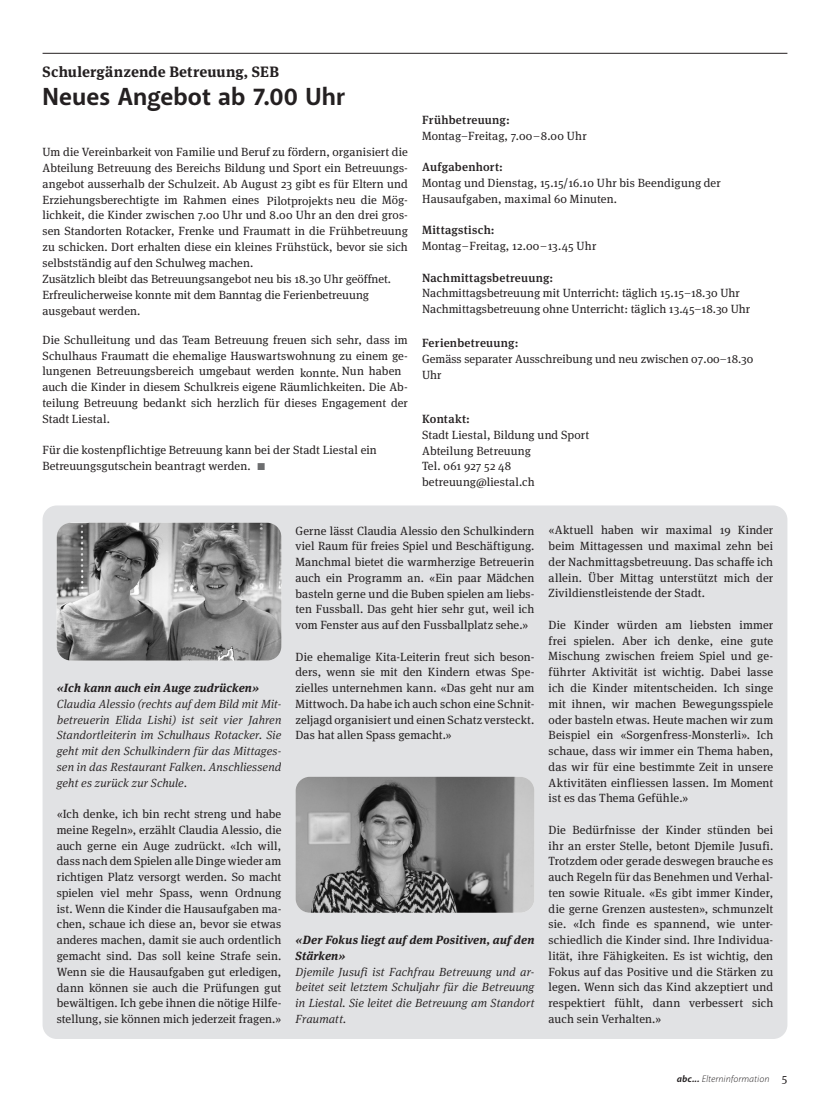
<style>
.page{position:relative;width:830px;height:1117px;background:#fff}
.page>*{position:absolute;margin:0;border:0;box-sizing:border-box;transform-origin:0 0}
.t1{font:700 25px "Akagi Pro";letter-spacing:.005em;color:#242021}
.t2{font:700 15px "Meta Serif Pro";letter-spacing:.01em;color:#242021}
.t3{font:11.88px/15.8px "Meta Serif Pro";letter-spacing:.005em;color:#231f20;text-align:justify}
.t4{font:11.88px "Meta Serif Pro";color:#242021}
.t5{font:italic 300 11.88px/15.8px "Meta Serif Pro";letter-spacing:.01em;color:#231f20;text-align:justify}
.t6{font:500 11.88px "Meta Serif Pro";letter-spacing:.02em;color:#242021}
.t7{font:italic 700 11.88px/15.8px "Meta Serif Pro";letter-spacing:.01em;color:#231f20}
.t8{font:italic 300 9.38px "Akagi Pro";letter-spacing:.015em;color:#231f20}
.s1{color:#6d6e70}
.s2{font-weight:700}
.s3{font-family:"Meta Serif Pro";font-weight:400;font-style:normal;font-size:11.88px}
</style>
<div class="page">
<div style="left:43px;top:505px;width:744px;height:533px;background:#e1e2e4;border-radius:14px"></div>
<img style="left:57px;top:522px;width:224px;height:138px">
<img style="left:295px;top:776px;width:239px;height:136px">
<hr style="left:43px;top:53px;width:744px;height:1px;background:#231f20">
<p class="t2" style="left:43px;top:60px;width:238px">Schulergänzende Betreuung, SEB</p>
<h1 class="t1" style="left:43px;top:81px;width:304px">Neues Angebot ab 7.00 Uhr</h1>
<p class="t6" style="left:422px;top:111px;width:89px">Frühbetreuung:</p>
<p class="t4" style="left:422px;top:127px;width:166px">Montag–Freitag, 7.00–8.00 Uhr</p>
<p class="t4" style="left:43px;top:143px;width:367px">Um die Vereinbarkeit von Familie und Beruf zu fördern, organisiert die</p>
<p class="t4" style="left:43px;top:159px;width:366px">Abteilung Betreuung des Bereichs Bildung und Sport ein Betreuungs-</p>
<p class="t6" style="left:422px;top:158px;width:82px">Aufgabenhort:</p>
<p class="t4" style="left:43px;top:175px;width:366px">angebot ausserhalb der Schulzeit. Ab August 23 gibt es für Eltern und</p>
<p class="t4" style="left:422px;top:174px;width:300px">Montag und Dienstag, 15.15/16.10 Uhr bis Beendigung der</p>
<p class="t4" style="left:43px;top:191px;width:366px">Erziehungsberechtigte im Rahmen eines Pilotprojekts neu die Mög-</p>
<p class="t4" style="left:422px;top:190px;width:196px">Hausaufgaben, maximal 60 Minuten.</p>
<p class="t4" style="left:43px;top:206px;width:366px">lichkeit, die Kinder zwischen 7.00 Uhr und 8.00 Uhr an den drei gros-</p>
<p class="t4" style="left:43px;top:222px;width:366px">sen Standorten Rotacker, Frenke und Fraumatt in die Frühbetreuung</p>
<p class="t6" style="left:422px;top:221px;width:74px">Mittagstisch:</p>
<p class="t4" style="left:43px;top:238px;width:366px">zu schicken. Dort erhalten diese ein kleines Frühstück, bevor sie sich</p>
<p class="t4" style="left:422px;top:237px;width:176px">Montag–Freitag, 12.00–13.45 Uhr</p>
<p class="t4" style="left:43px;top:254px;width:212px">selbstständig auf den Schulweg machen.</p>
<p class="t4" style="left:43px;top:270px;width:350px">Zusätzlich bleibt das Betreuungsangebot neu bis 18.30 Uhr geöffnet.</p>
<p class="t6" style="left:422px;top:268px;width:133px">Nachmittagsbetreuung:</p>
<p class="t4" style="left:43px;top:286px;width:328px">Erfreulicherweise konnte mit dem Banntag die Ferienbetreuung</p>
<p class="t4" style="left:422px;top:284px;width:319px">Nachmittagsbetreuung mit Unterricht: täglich 15.15–18.30 Uhr</p>
<p class="t4" style="left:43px;top:302px;width:99px">ausgebaut werden.</p>
<p class="t4" style="left:422px;top:300px;width:329px">Nachmittagsbetreuung ohne Unterricht: täglich 13.45–18.30 Uhr</p>
<p class="t4" style="left:43px;top:331px;width:366px">Die Schulleitung und das Team Betreuung freuen sich sehr, dass im</p>
<p class="t4" style="left:43px;top:347px;width:366px">Schulhaus Fraumatt die ehemalige Hauswartswohnung zu einem ge-</p>
<p class="t4" style="left:43px;top:362px;width:360px">lungenen Betreuungsbereich umgebaut werden konnte. Nun haben</p>
<p class="t6" style="left:422px;top:334px;width:98px">Ferienbetreuung:</p>
<p class="t4" style="left:422px;top:350px;width:333px">Gemäss separater Ausschreibung und neu zwischen 07.00–18.30</p>
<p class="t4" style="left:422px;top:366px;width:21px">Uhr</p>
<p class="t4" style="left:43px;top:378px;width:366px">auch die Kinder in diesem Schulkreis eigene Räumlichkeiten. Die Ab-</p>
<p class="t4" style="left:43px;top:394px;width:366px">teilung Betreuung bedankt sich herzlich für dieses Engagement der</p>
<p class="t4" style="left:43px;top:410px;width:69px">Stadt Liestal.</p>
<p class="t6" style="left:422px;top:410px;width:49px">Kontakt:</p>
<p class="t4" style="left:422px;top:426px;width:168px">Stadt Liestal, Bildung und Sport</p>
<p class="t4" style="left:43px;top:441px;width:335px">Für die kostenpflichtige Betreuung kann bei der Stadt Liestal ein</p>
<p class="t4" style="left:422px;top:442px;width:110px">Abteilung Betreuung</p>
<p class="t4" style="left:43px;top:457px;width:224px">Betreuungsgutschein beantragt werden. <span class="s1">■</span></p>
<p class="t4" style="left:422px;top:457px;width:90px">Tel. 061 927 52 48</p>
<p class="t4" style="left:422px;top:473px;width:114px">betreuung@liestal.ch</p>
<p class="t7" style="left:57px;top:679px;width:204px">«Ich kann auch ein Auge zudrücken»</p>
<p class="t5" style="left:57px;top:695px;width:226px">Claudia Alessio (rechts auf dem Bild mit Mit&shy;betreuerin Elida Lishi) ist seit vier Jahren Standortleiterin im Schulhaus Rotacker. Sie geht mit den Schulkindern für das Mittages&shy;sen in das Restaurant Falken. Anschliessend geht es zurück zur Schule.</p>
<p class="t3" style="left:57px;top:805px;width:226px">«Ich denke, ich bin recht streng und habe meine Regeln», erzählt Claudia Alessio, die auch gerne ein Auge zudrückt. «Ich will, dass nach dem Spielen alle Dinge wieder am richtigen Platz versorgt werden. So macht spielen viel mehr Spass, wenn Ordnung ist. Wenn die Kinder die Hausaufgaben ma&shy;chen, schaue ich diese an, bevor sie etwas anderes machen, damit sie auch ordentlich gemacht sind. Das soll keine Strafe sein.<br>Wenn sie die Hausaufgaben gut erledigen, dann können sie auch die Prüfungen gut bewältigen. Ich gebe ihnen die nötige Hilfe&shy;stellung, sie können mich jederzeit fragen.»</p>
<p class="t3" style="left:295px;top:521px;width:240px">Gerne lässt Claudia Alessio den Schulkindern viel Raum für freies Spiel und Beschäftigung.<br>Manchmal bietet die warmherzige Betreuerin auch ein Programm an. «Ein paar Mädchen basteln gerne und die Buben spielen am liebs&shy;ten Fussball. Das geht hier sehr gut, weil ich vom Fenster aus auf den Fussballplatz sehe.»</p>
<p class="t3" style="left:295px;top:647px;width:240px">Die ehemalige Kita-Leiterin freut sich beson&shy;ders, wenn sie mit den Kindern etwas Spe&shy;zielles unternehmen kann. «Das geht nur am Mittwoch. Da habe ich auch schon eine Schnit&shy;zeljagd organisiert und einen Schatz versteckt.<br>Das hat allen Spass gemacht.»</p>
<p class="t7" style="left:295px;top:930px;width:240px">«Der Fokus liegt auf dem Positiven, auf den<br>Stärken»</p>
<p class="t5" style="left:295px;top:962px;width:240px">Djemile Jusufi ist Fachfrau Betreuung und ar&shy;beitet seit letztem Schuljahr für die Betreuung in Liestal. Sie leitet die Betreuung am Standort Fraumatt.</p>
<p class="t3" style="left:548px;top:521px;width:226px">«Aktuell haben wir maximal 19 Kinder beim Mittagessen und maximal zehn bei der Nachmittagsbetreuung. Das schaffe ich allein. Über Mittag unterstützt mich der Zivildienstleistende der Stadt.</p>
<p class="t3" style="left:548px;top:616px;width:226px">Die Kinder würden am liebsten immer frei spielen. Aber ich denke, eine gute Mischung zwischen freiem Spiel und ge&shy;führter Aktivität ist wichtig. Dabei lasse ich die Kinder mitentscheiden. Ich singe mit ihnen, wir machen Bewegungsspiele oder basteln etwas. Heute machen wir zum Beispiel ein «Sorgenfress-Monsterli». Ich schaue, dass wir immer ein Thema haben, das wir für eine bestimmte Zeit in unsere Aktivitäten einfliessen lassen. Im Moment ist es das Thema Gefühle.»</p>
<p class="t3" style="left:548px;top:821px;width:226px">Die Bedürfnisse der Kinder stünden bei ihr an erster Stelle, betont Djemile Jusufi.<br>Trotzdem oder gerade deswegen brauche es auch Regeln für das Benehmen und Verhal&shy;ten sowie Rituale. «Es gibt immer Kinder, die gerne Grenzen austesten», schmunzelt sie. «Ich finde es spannend, wie unter&shy;schiedlich die Kinder sind. Ihre Individua&shy;lität, ihre Fähigkeiten. Es ist wichtig, den Fokus auf das Positive und die Stärken zu legen. Wenn sich das Kind akzeptiert und respektiert fühlt, dann verbessert sich auch sein Verhalten.»</p>
<p class="t8" style="left:676px;top:1072px;width:112px"><span class="s2">abc...</span> Elterninformation <span class="s3">5</span></p>
</div>
